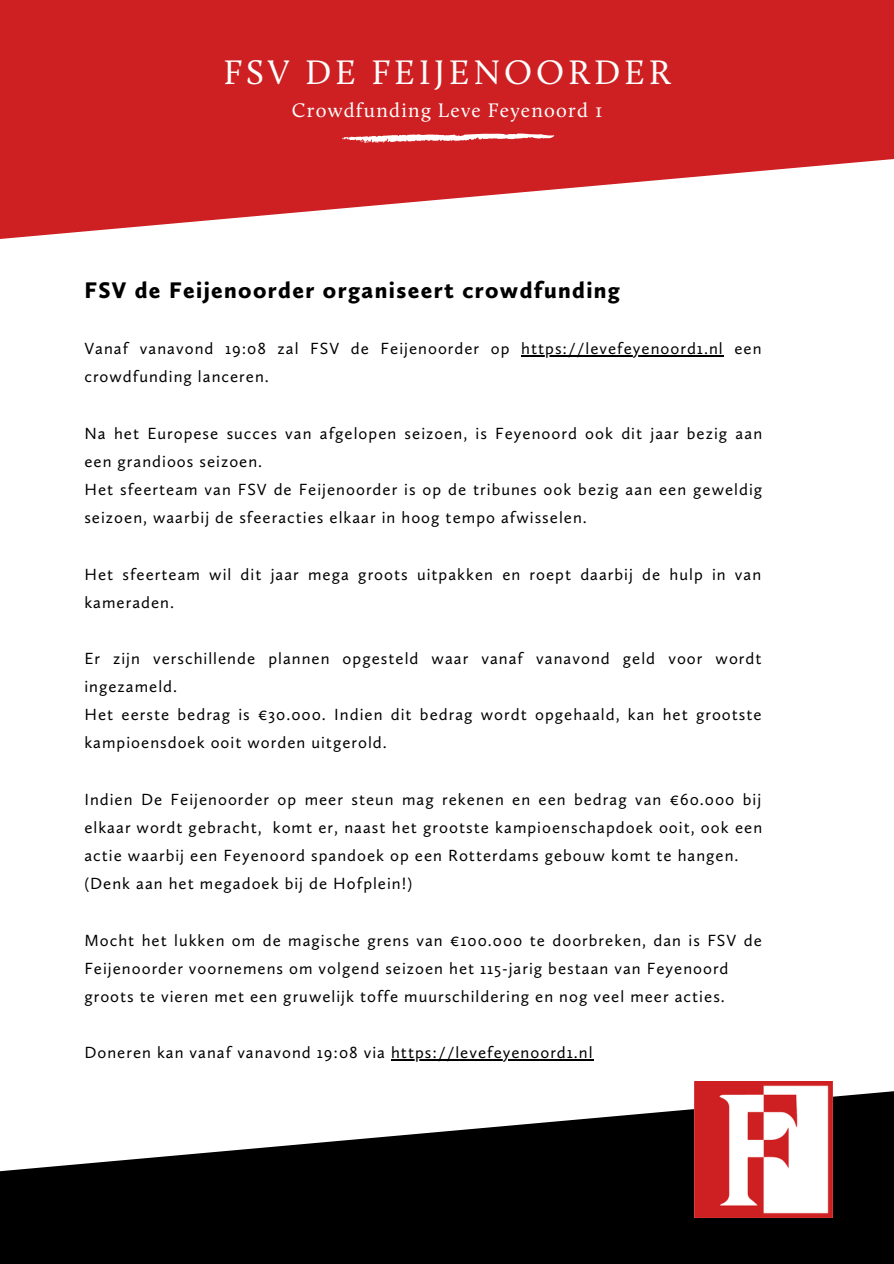
<style>
.page{position:relative;width:894px;height:1264px;background:#fff}
.page>*{position:absolute;margin:0;border:0;box-sizing:border-box;transform-origin:0 0}
.t1{font:35.25px "Calluna";letter-spacing:.11em;color:#fff}
.t2{font:900 23.4px "Calluna Sans";letter-spacing:.06em;color:#000}
.t3{font:20.25px "Calluna";letter-spacing:.06em;color:#fff}
.t4{font:16.8px/28.2px "Calluna Sans";letter-spacing:.06em;color:#000}
</style>
<div class="page">
<svg style="left:0;top:0;width:893px;height:239px;fill:#ce2022"></svg>
<svg style="left:342px;top:133px;width:198px;height:10px"></svg>
<svg style="left:0;top:1081px;width:893px;height:182px;fill:#000"></svg>
<hr style="left:521px;top:355px;width:202px;height:1px;background:#000">
<hr style="left:391px;top:1059px;width:202px;height:1px;background:#000">
<img style="left:694px;top:1081px;width:138px;height:136px">
<h1 class="t1" style="left:223px;top:50px;width:449px">FSV DE FEIJENOORDER</h1>
<p class="t3" style="left:292px;top:98px;width:312px">Crowdfunding Leve Feyenoord 1</p>
<h2 class="t2" style="left:84px;top:275px;width:537px">FSV de Feijenoorder organiseert crowdfunding</h2>
<p class="t4" style="left:84px;top:334px;width:678px">Vanaf vanavond 19:08 zal FSV de Feijenoorder op https://levefeyenoord1.nl een crowdfunding lanceren.</p>
<p class="t4" style="left:84px;top:419px;width:679px">Na het Europese succes van afgelopen seizoen, is Feyenoord ook dit jaar bezig aan een grandioos seizoen.<br>Het sfeerteam van FSV de Feijenoorder is op de tribunes ook bezig aan een geweldig seizoen, waarbij de sfeeracties elkaar in hoog tempo afwisselen.</p>
<p class="t4" style="left:84px;top:559px;width:678px">Het sfeerteam wil dit jaar mega groots uitpakken en roept daarbij de hulp in van kameraden.</p>
<p class="t4" style="left:84px;top:644px;width:678px">Er zijn verschillende plannen opgesteld waar vanaf vanavond geld voor wordt ingezameld.<br>Het eerste bedrag is €30.000. Indien dit bedrag wordt opgehaald, kan het grootste kampioensdoek ooit worden uitgerold.</p>
<p class="t4" style="left:84px;top:784px;width:679px">Indien De Feijenoorder op meer steun mag rekenen en een bedrag van €60.000 bij elkaar wordt gebracht, komt er, naast het grootste kampioenschapdoek ooit, ook een actie waarbij een Feyenoord spandoek op een Rotterdams gebouw komt te hangen. (Denk aan het megadoek bij de Hofplein!)</p>
<p class="t4" style="left:84px;top:925px;width:678px">Mocht het lukken om de magische grens van €100.000 te doorbreken, dan is FSV de<br>Feijenoorder voornemens om volgend seizoen het 115-jarig bestaan van Feyenoord groots te vieren met een gruwelijk toffe muurschildering en nog veel meer acties.</p>
<p class="t4" style="left:84px;top:1038px;width:509px">Doneren kan vanaf vanavond 19:08 via https://levefeyenoord1.nl</p>
</div>
